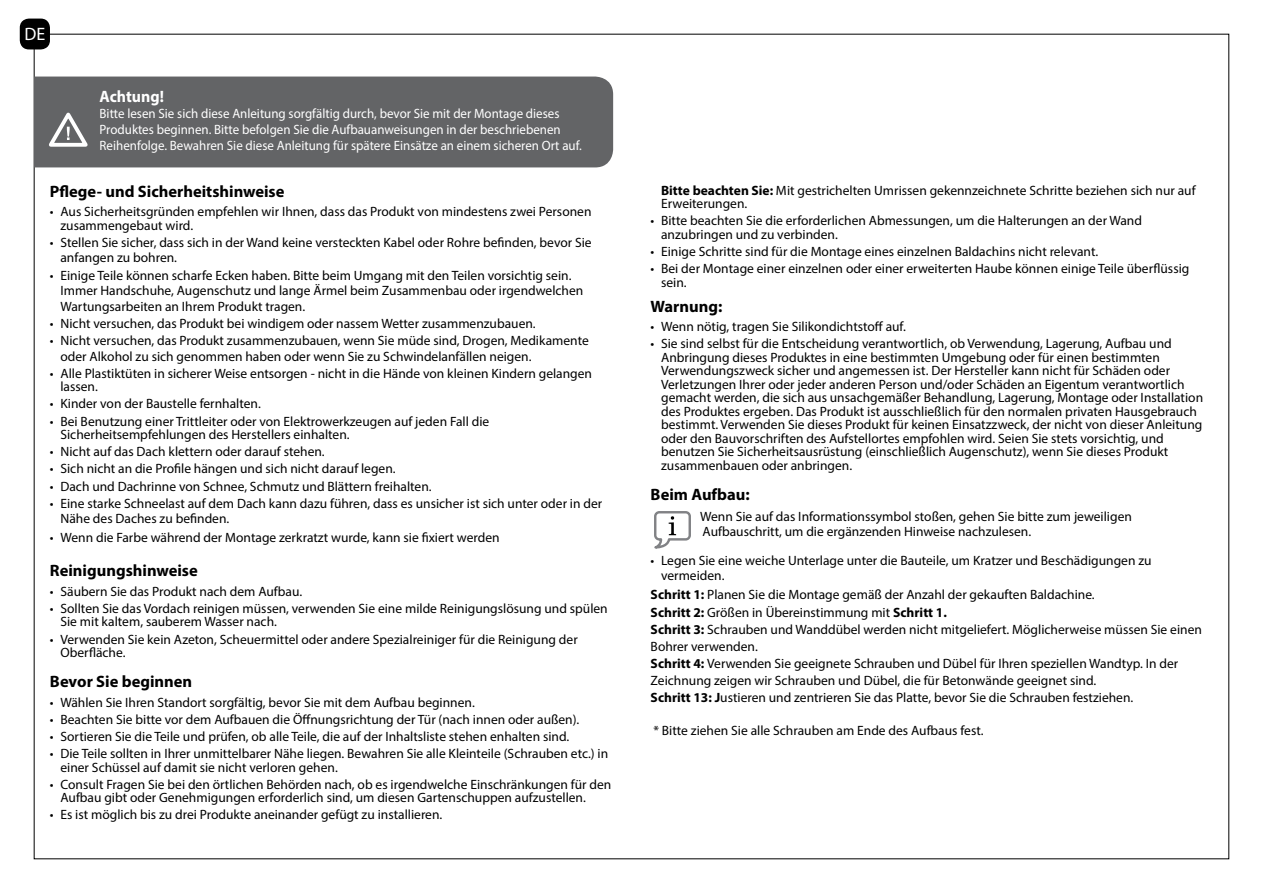
<style>
.page{position:relative;width:1263px;height:893px;background:#fff}
.page>*{position:absolute;margin:0;border:0;box-sizing:border-box;transform-origin:0 0}
.t1{font:18px "Myriad Pro";color:#fff}
.t2{font:700 16.5px "Myriad Pro";color:#000}
.t3{font:700 16.5px "Myriad Pro";color:#fff;scale:.96 1}
.t4{font:13.5px/13.5px "Myriad Pro";color:#000}
.t5{font:13.5px/16.2px "Myriad Pro";color:#fff;scale:.96 1}
.s1{font-weight:700}
</style>
<div class="page">
<div style="left:34px;top:77px;width:579px;height:90px;background:#636466"></div>
<svg style="left:44px;top:109px;width:48px;height:40px"></svg>
<div style="left:21px;top:19px;width:28px;height:30px;background:#000;border-radius:9px"></div>
<div style="left:20px;top:19px;width:30px;height:30px;border:2px solid #000;border-radius:9px"></div>
<svg style="left:654px;top:511px;width:37px;height:38px"></svg>
<h1 class="t1" style="left:24px;top:23px;width:22px">DE</h1>
<p class="t3" style="left:100px;top:85px;width:69px">Achtung!</p>
<p class="t5" style="left:100px;top:105px;width:504px">Bitte lesen Sie sich diese Anleitung sorgfältig durch, bevor Sie mit der Montage dieses<br>Produktes beginnen. Bitte befolgen Sie die Aufbauanweisungen in der beschriebenen<br>Reihenfolge. Bewahren Sie diese Anleitung für spätere Einsätze an einem sicheren Ort auf.</p>
<p class="t2" style="left:50px;top:181px;width:236px">Pflege- und Sicherheitshinweise</p>
<p class="t4" style="left:60px;top:205px;width:532px;text-indent:-11px">• Aus Sicherheitsgründen empfehlen wir Ihnen, dass das Produkt von mindestens zwei Personen zusammengebaut wird.</p>
<p class="t4" style="left:60px;top:234px;width:533px;line-height:15.6px;text-indent:-11px">• Stellen Sie sicher, dass sich in der Wand keine versteckten Kabel oder Rohre befinden, bevor Sie anfangen zu bohren.</p>
<p class="t4" style="left:60px;top:267px;width:524px;line-height:15.6px;text-indent:-11px">• Einige Teile können scharfe Ecken haben. Bitte beim Umgang mit den Teilen vorsichtig sein.<br>Immer Handschuhe, Augenschutz und lange Ärmel beim Zusammenbau oder irgendwelchen<br>Wartungsarbeiten an Ihrem Produkt tragen.</p>
<p class="t4" style="left:50px;top:316px;width:487px">• Nicht versuchen, das Produkt bei windigem oder nassem Wetter zusammenzubauen.</p>
<p class="t4" style="left:60px;top:333px;width:530px;line-height:15.6px;text-indent:-11px">• Nicht versuchen, das Produkt zusammenzubauen, wenn Sie müde sind, Drogen, Medikamente oder Alkohol zu sich genommen haben oder wenn Sie zu Schwindelanfällen neigen.</p>
<p class="t4" style="left:60px;top:366px;width:533px;text-indent:-11px">• Alle Plastiktüten in sicherer Weise entsorgen - nicht in die Hände von kleinen Kindern gelangen lassen.</p>
<p class="t4" style="left:50px;top:397px;width:212px">• Kinder von der Baustelle fernhalten.</p>
<p class="t4" style="left:60px;top:414px;width:430px;text-indent:-11px">• Bei Benutzung einer Trittleiter oder von Elektrowerkzeugen auf jeden Fall die<br>Sicherheitsempfehlungen des Herstellers einhalten.</p>
<p class="t4" style="left:50px;top:445px;width:276px">• Nicht auf das Dach klettern oder darauf stehen.</p>
<p class="t4" style="left:50px;top:462px;width:347px">• Sich nicht an die Profile hängen und sich nicht darauf legen.</p>
<p class="t4" style="left:50px;top:479px;width:383px">• Dach und Dachrinne von Schnee, Schmutz und Blättern freihalten.</p>
<p class="t4" style="left:60px;top:495px;width:543px;line-height:15.6px;text-indent:-11px">• Eine starke Schneelast auf dem Dach kann dazu führen, dass es unsicher ist sich unter oder in der<br>Nähe des Daches zu befinden.</p>
<p class="t4" style="left:50px;top:530px;width:451px">• Wenn die Farbe während der Montage zerkratzt wurde, kann sie fixiert werden</p>
<p class="t2" style="left:50px;top:560px;width:149px">Reinigungshinweise</p>
<p class="t4" style="left:50px;top:584px;width:254px">• Säubern Sie das Produkt nach dem Aufbau.</p>
<p class="t4" style="left:60px;top:601px;width:549px;text-indent:-11px">• Sollten Sie das Vordach reinigen müssen, verwenden Sie eine milde Reinigungslösung und spülen<br>Sie mit kaltem, sauberem Wasser nach.</p>
<p class="t4" style="left:60px;top:632px;width:519px;text-indent:-11px">• Verwenden Sie kein Azeton, Scheuermittel oder andere Spezialreiniger für die Reinigung der<br>Oberfläche.</p>
<p class="t2" style="left:50px;top:671px;width:144px">Bevor Sie beginnen</p>
<p class="t4" style="left:50px;top:695px;width:426px">• Wählen Sie Ihren Standort sorgfältig, bevor Sie mit dem Aufbau beginnen.</p>
<p class="t4" style="left:50px;top:712px;width:531px">• Beachten Sie bitte vor dem Aufbauen die Öffnungsrichtung der Tür (nach innen oder außen).</p>
<p class="t4" style="left:50px;top:729px;width:521px">• Sortieren Sie die Teile und prüfen, ob alle Teile, die auf der Inhaltsliste stehen enhalten sind.</p>
<p class="t4" style="left:60px;top:746px;width:549px;text-indent:-11px">• Die Teile sollten in Ihrer unmittelbarer Nähe liegen. Bewahren Sie alle Kleinteile (Schrauben etc.) in einer Schüssel auf damit sie nicht verloren gehen.</p>
<p class="t4" style="left:60px;top:777px;width:552px;text-indent:-11px">• Consult Fragen Sie bei den örtlichen Behörden nach, ob es irgendwelche Einschränkungen fü r den<br>Aufbau gibt oder Genehmigungen erforderlich sind, um diesen Gartenschuppen aufzustellen.</p>
<p class="t4" style="left:50px;top:808px;width:394px">• Es ist möglich bis zu drei Produkte aneinander gefügt zu installieren.</p>
<p class="t4" style="left:661px;top:183px;width:536px"><span class="s1">Bitte beachten Sie:</span> Mit gestrichelten Umrissen gekennzeichnete Schritte beziehen sich nur auf<br>Erweiterungen.</p>
<p class="t4" style="left:661px;top:214px;width:482px;text-indent:-11px">• Bitte beachten Sie die erforderlichen Abmessungen, um die Halterungen an der Wand anzubringen und zu verbinden.</p>
<p class="t4" style="left:651px;top:245px;width:449px">• Einige Schritte sind für die Montage eines einzelnen Baldachins nicht relevant.</p>
<p class="t4" style="left:661px;top:262px;width:530px;text-indent:-11px">• Bei der Montage einer einzelnen oder einer erweiterten Haube können einige Teile überflüssig sein.</p>
<p class="t2" style="left:651px;top:296px;width:73px">Warnung:</p>
<p class="t4" style="left:651px;top:320px;width:257px">• Wenn nötig, tragen Sie Silikondichtstoff auf.</p>
<p class="t4" style="left:661px;top:337px;width:543px;text-indent:-11px">• Sie sind selbst für die Entscheidung verantwortlich, ob Verwendung, Lagerung, Aufbau und Anbringung dieses Produktes in eine bestimmten Umgebung oder für einen bestimmten Verwendungszweck sicher und angemessen ist. Der Hersteller kann nicht für Schäden oder Verletzungen Ihrer oder jeder anderen Person und/oder Schäden an Eigentum verantwortlich gemacht werden, die sich aus unsachgemäßer Behandlung, Lagerung, Montage oder Installation des Produktes ergeben. Das Produkt ist ausschließlich für den normalen privaten Hausgebrauch bestimmt. Verwenden Sie dieses Produkt für keinen Einsatzzweck, der nicht von dieser Anleitung oder den Bauvorschriften des Aufstellortes empfohlen wird. Seien Sie stets vorsichtig, und benutzen Sie Sicherheitsausrüstung (einschließlich Augenschutz), wenn Sie dieses Produkt zusammenbauen oder anbringen.</p>
<p class="t2" style="left:651px;top:484px;width:101px">Beim Aufbau:</p>
<p class="t4" style="left:700px;top:509px;width:433px;line-height:15px">Wenn Sie auf das Informationssymbol stoßen, gehen Sie bitte zum jeweiligen<br>Aufbauschritt, um die ergänzenden Hinweise nachzulesen.</p>
<p class="t4" style="left:661px;top:553px;width:492px;line-height:15px;text-indent:-11px">• Legen Sie eine weiche Unterlage unter die Bauteile, um Kratzer und Beschädigungen zu vermeiden.</p>
<p class="t4" style="left:651px;top:586px;width:553px;line-height:17.1px"><span class="s1">Schritt 1:</span> Planen Sie die Montage gemäß der Anzahl der gekauften Baldachine.<br><span class="s1">Schritt 2:</span> Größen in Übereinstimmung mit <span class="s1">Schritt 1.<br>Schritt 3:</span> Schrauben und Wanddübel werden nicht mitgeliefert. Möglicherweise müssen Sie einen Bohrer verwenden.<br><span class="s1">Schritt 4:</span> Verwenden Sie geeignete Schrauben und Dübel für Ihren speziellen Wandtyp. In der Zeichnung zeigen wir Schrauben und Dübel, die für Betonwände geeignet sind.<br><span class="s1">Schritt 13: J</span>ustieren und zentrieren Sie das Platte, bevor Sie die Schrauben festziehen.</p>
<p class="t4" style="left:653px;top:723px;width:332px">* Bitte ziehen Sie alle Schrauben am Ende des Aufbaus fest.</p>
</div>
